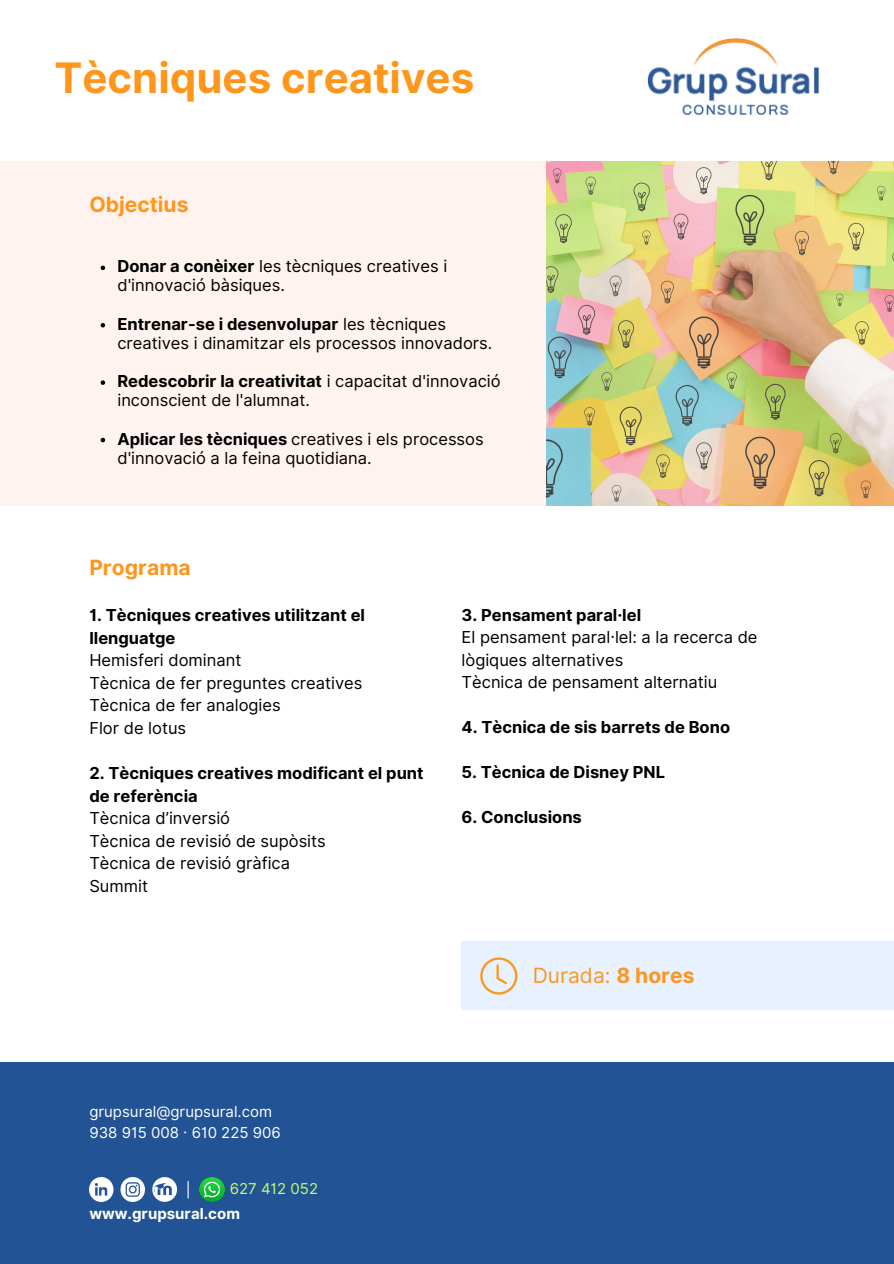
<style>
.page{position:relative;width:894px;height:1264px;background:#fff}
.page>*{position:absolute;margin:0;border:0;box-sizing:border-box;transform-origin:0 0}
.t1{font:700 42px "Inter";color:#ff961c}
.t2{font:700 21px "Inter";color:#ff961c}
.t3{font:21px "Inter";color:#ff961c}
.t4{font:16.5px/19.2px "Inter";color:#000}
.t5{font:700 16.5px/22.5px "Inter";color:#000}
.t6{font:15px "Inter";color:#fff}
.t7{font:700 15px "Inter";color:#fff}
.t8{font:15px "Inter";color:#c1ff72}
.s1{font-weight:700}
</style>
<div class="page">
<div style="left:0;top:161px;width:893px;height:345px;background:#fff3ef"></div>
<div style="left:0;top:1062px;width:893px;height:201px;background:#225394"></div>
<div style="left:461px;top:941px;width:432px;height:69px;background:#e7f1ff"></div>
<img style="left:647px;top:38px;width:172px;height:77px">
<svg style="left:480px;top:957px;width:37px;height:37px"></svg>
<img style="left:89px;top:1177px;width:25px;height:24px">
<img style="left:120px;top:1177px;width:25px;height:24px">
<svg style="left:152px;top:1177px;width:25px;height:24px"></svg>
<img style="left:200px;top:1177px;width:25px;height:24px">
<svg style="left:187px;top:1181px;width:2px;height:17px"></svg>
<svg style="left:101px;top:265px;width:4px;height:5px"></svg>
<svg style="left:101px;top:323px;width:4px;height:4px"></svg>
<svg style="left:101px;top:380px;width:4px;height:5px"></svg>
<svg style="left:101px;top:438px;width:4px;height:4px"></svg>
<img style="left:546px;top:161px;width:347px;height:344px">
<h4 class="t1" style="left:54px;top:53px;width:421px">Tècniques creatives</h4>
<h4 class="t2" style="left:89px;top:191px;width:101px">Objectius</h4>
<p class="t4" style="left:117px;top:257px;width:331px"><span class="s1">Donar a conèixer</span> les tècniques creatives i d'innovació bàsiques.</p>
<h3 class="t4" style="left:117px;top:314px;width:376px"><span class="s1">Entrenar-se i desenvolupar</span> les tècniques creatives i dinamitzar els processos innovadors.</h3>
<p class="t4" style="left:117px;top:371px;width:384px"><span class="s1">Redescobrir la creativitat</span> i capacitat d'innovació inconscient de l'alumnat.</p>
<p class="t4" style="left:117px;top:429px;width:368px"><span class="s1">Aplicar les tècniques</span> creatives i els processos d'innovació a la feina quotidiana.</p>
<p class="t2" style="left:89px;top:555px;width:103px">Programa</p>
<p class="t5" style="left:89px;top:604px;width:277px">1. Tècniques creatives utilitzant el llenguatge</p>
<h2 class="t4" style="left:89px;top:651px;width:153px">Hemisferi dominant</h2>
<p class="t4" style="left:89px;top:673px;width:274px">Tècnica de fer preguntes creatives</p>
<p class="t4" style="left:89px;top:696px;width:193px">Tècnica de fer analogies</p>
<p class="t4" style="left:89px;top:718px;width:98px">Flor de lotus</p>
<p class="t5" style="left:89px;top:761px;width:335px">2. Tècniques creatives modificant el punt de referència</p>
<p class="t4" style="left:89px;top:808px;width:142px">Tècnica d’inversió</p>
<p class="t4" style="left:89px;top:831px;width:238px">Tècnica de revisió de supòsits</p>
<p class="t4" style="left:89px;top:853px;width:202px">Tècnica de revisió gràfica</p>
<p class="t4" style="left:89px;top:876px;width:60px">Summit</p>
<p class="t5" style="left:461px;top:603px;width:181px">3. Pensament paral·lel</p>
<p class="t4" style="left:461px;top:626px;width:297px;line-height:22.5px">El pensament paral·lel: a la recerca de lògiques alternatives</p>
<p class="t4" style="left:461px;top:672px;width:257px">Tècnica de pensament alternatiu</p>
<p class="t5" style="left:461px;top:716px;width:270px">4. Tècnica de sis barrets de Bono</p>
<p class="t5" style="left:461px;top:761px;width:205px">5. Tècnica de Disney PNL</p>
<h4 class="t5" style="left:461px;top:806px;width:122px">6. Conclusions</h4>
<h4 class="t3" style="left:532px;top:962px;width:163px">Durada: <span class="s1">8 hores</span></h4>
<p class="t6" style="left:89px;top:1102px;width:184px">grupsural@grupsural.com</p>
<h2 class="t6" style="left:89px;top:1123px;width:193px">938 915 008 · 610 225 906</h2>
<p class="t8" style="left:230px;top:1179px;width:90px">627 412 052</p>
<p class="t7" style="left:89px;top:1204px;width:152px">www.grupsural.com</p>
</div>
